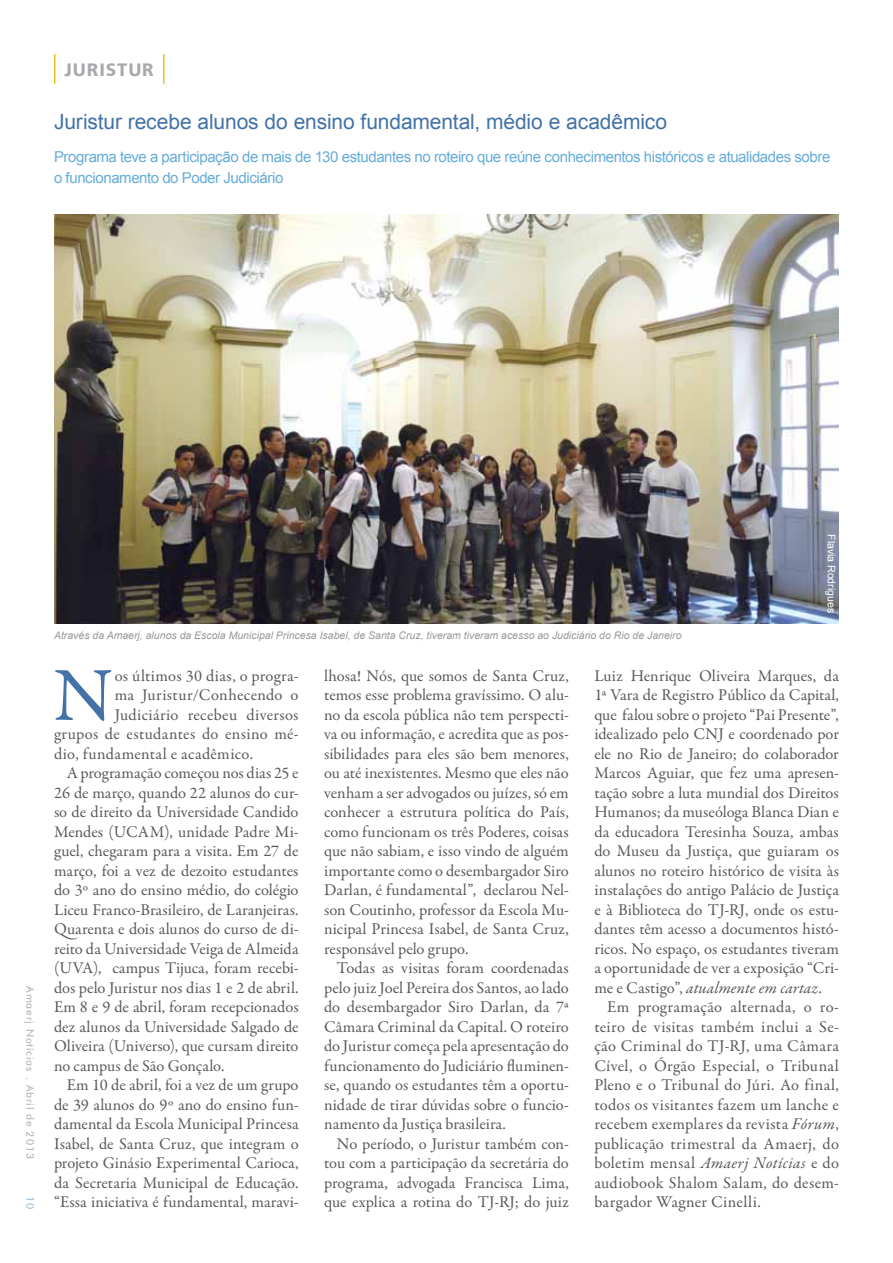
<style>
.page{position:relative;width:893px;height:1263px;background:#fff}
.page>*{position:absolute;margin:0;border:0;box-sizing:border-box;transform-origin:0 0}
.t1{font:76.65px "Garamond Premr Pro";color:#4372a7}
.t2{font:21px "Arial";letter-spacing:-.005em;color:#4372a7}
.t3{font:700 18px "Doris PFC";letter-spacing:.05em;color:#a7a9ac}
.t4{font:16.5px/19.5px "Garamond Premr Pro";letter-spacing:.005em;color:#58595b;text-align:justify}
.t5{font:16.5px "Garamond Premr Pro";letter-spacing:.025em;color:#58595b}
.t6{font:15px/21px "Arial";letter-spacing:-.03em;color:#65acda}
.t7{font:italic 10.5px "Arial";color:#97999c}
.t8{font:10.5px "Futura BT";letter-spacing:.085em;color:#a7a9ac}
.t9{font:10.5px "Arial";color:#fff}
.t10{font:10.5px "Futura BT";color:#86b4d6}
.s1{font-style:italic}
</style>
<div class="page">
<hr style="left:54px;top:54px;width:2px;height:30px;background:#e8c01f">
<hr style="left:163px;top:54px;width:2px;height:30px;background:#e8c01f">
<img style="left:54px;top:214px;width:785px;height:409px">
<p class="t3" style="left:65px;top:59px;width:91px">JURISTUR</p>
<p class="t2" style="left:54px;top:108px;width:615px">Juristur recebe alunos do ensino fundamental, médio e acadêmico</p>
<p class="t6" style="left:54px;top:146px;width:778px">Programa teve a participação de mais de 130 estudantes no roteiro que reúne conhecimentos históricos e atualidades sobre o funcionamento do Poder Judiciário</p>
<p class="t8" style="left:37px;top:986px;width:174px;rotate:90deg">Amaerj Notícias . Abril de 2013</p>
<p class="t10" style="left:37px;top:1196px;width:15px;rotate:90deg">10</p>
<p class="t7" style="left:54px;top:628px;width:629px">Através da Amaerj, alunos da Escola Municipal Princesa Isabel, de Santa Cruz, tiveram tiveram acesso ao Judiciário do Rio de Janeiro</p>
<p class="t9" style="left:838px;top:534px;width:80px;rotate:90deg">Flavia Rodrigues</p>
<h1 class="t1" style="left:54px;top:649px;width:61px">N</h1>
<p class="t4" style="left:115px;top:666px;width:185px">os últimos 30 dias, o progra-</p>
<p class="t4" style="left:115px;top:686px;width:185px">ma Juristur/Conhecendo o</p>
<p class="t4" style="left:115px;top:705px;width:185px">Judiciário recebeu diversos</p>
<p class="t4" style="left:54px;top:725px;width:246px">grupos de estudantes do ensino mé-</p>
<p class="t5" style="left:54px;top:743px;width:201px">dio, fundamental e acadêmico.</p>
<p class="t4" style="left:67px;top:764px;width:233px">A programação começou nos dias 25 e</p>
<p class="t4" style="left:54px;top:783px;width:246px">26 de março, quando 22 alunos do cur-</p>
<p class="t4" style="left:54px;top:803px;width:246px">so de direito da Universidade Candido</p>
<p class="t4" style="left:54px;top:822px;width:246px">Mendes (UCAM), unidade Padre Mi-</p>
<p class="t4" style="left:54px;top:842px;width:246px">guel, chegaram para a visita. Em 27 de</p>
<p class="t4" style="left:54px;top:861px;width:246px">março, foi a vez de dezoito estudantes</p>
<p class="t4" style="left:54px;top:881px;width:246px">do 3º ano do ensino médio, do colégio</p>
<p class="t4" style="left:54px;top:900px;width:246px">Liceu Franco-Brasileiro, de Laranjeiras.</p>
<p class="t4" style="left:54px;top:920px;width:246px">Quarenta e dois alunos do curso de di-</p>
<p class="t4" style="left:54px;top:939px;width:246px">reito da Universidade Veiga de Almeida</p>
<p class="t4" style="left:54px;top:959px;width:246px">(UVA), campus Tijuca, foram recebi-</p>
<p class="t4" style="left:54px;top:978px;width:246px">dos pelo Juristur nos dias 1 e 2 de abril.</p>
<p class="t4" style="left:54px;top:998px;width:246px">Em 8 e 9 de abril, foram recepcionados</p>
<p class="t4" style="left:54px;top:1017px;width:246px">dez alunos da Universidade Salgado de</p>
<p class="t4" style="left:54px;top:1037px;width:246px">Oliveira (Universo), que cursam direito</p>
<p class="t4" style="left:54px;top:1056px;width:172px">no campus de São Gonçalo.</p>
<p class="t4" style="left:67px;top:1076px;width:233px">Em 10 de abril, foi a vez de um grupo</p>
<p class="t4" style="left:54px;top:1095px;width:246px">de 39 alunos do 9º ano do ensino fun-</p>
<p class="t4" style="left:54px;top:1115px;width:246px">damental da Escola Municipal Princesa</p>
<p class="t4" style="left:54px;top:1134px;width:246px">Isabel, de Santa Cruz, que integram o</p>
<p class="t4" style="left:54px;top:1154px;width:246px">projeto Ginásio Experimental Carioca,</p>
<p class="t4" style="left:54px;top:1173px;width:246px">da Secretaria Municipal de Educação.</p>
<p class="t4" style="left:54px;top:1193px;width:246px">“Essa iniciativa é fundamental, maravi-</p>
<p class="t4" style="left:324px;top:666px;width:246px">lhosa! Nós, que somos de Santa Cruz, temos esse problema gravíssimo. O alu&shy;no da escola pública não tem perspecti&shy;va ou informação, e acredita que as pos&shy;sibilidades para eles são bem menores, ou até inexistentes. Mesmo que eles não venham a ser advogados ou juízes, só em conhecer a estrutura política do País, como funcionam os três Poderes, coisas que não sabiam, e isso vindo de alguém importante como o desembargador Siro Darlan, é fundamental”, declarou Nel&shy;son Coutinho, professor da Escola Mu&shy;nicipal Princesa Isabel, de Santa Cruz, responsável pelo grupo.</p>
<p class="t4" style="left:324px;top:959px;width:246px;text-indent:13px">Todas as visitas foram coordenadas pelo juiz Joel Pereira dos Santos, ao lado do desembargador Siro Darlan, da 7ª Câmara Criminal da Capital. O roteiro do Juristur começa pela apresentação do funcionamento do Judiciário fluminen&shy;se, quando os estudantes têm a oportu&shy;nidade de tirar dúvidas sobre o funcio&shy;namento da Justiça brasileira.</p>
<p class="t4" style="left:324px;top:1134px;width:246px;text-indent:13px">No período, o Juristur também con&shy;tou com a participação da secretária do programa, advogada Francisca Lima, que explica a rotina do TJ-RJ; do juiz</p>
<p class="t4" style="left:594px;top:666px;width:246px">Luiz Henrique Oliveira Marques, da 1ª Vara de Registro Público da Capital, que falou sobre o projeto “Pai Presente”, idealizado pelo CNJ e coordenado por ele no Rio de Janeiro; do colaborador Marcos Aguiar, que fez uma apresen&shy;tação sobre a luta mundial dos Direitos Humanos; da museóloga Blanca Dian e da educadora Teresinha Souza, ambas do Museu da Justiça, que guiaram os alunos no roteiro histórico de visita às instalações do antigo Palácio de Justiça e à Biblioteca do TJ-RJ, onde os estu&shy;dantes têm acesso a documentos histó&shy;ricos. No espaço, os estudantes tiveram a oportunidade de ver a exposição “Cri&shy;me e Castigo”, <span class="s1">atualmente em cartaz</span>.</p>
<p class="t4" style="left:594px;top:998px;width:246px;text-indent:13px">Em programação alternada, o ro&shy;teiro de visitas também inclui a Se&shy;ção Criminal do TJ-RJ, uma Câmara Cível, o Órgão Especial, o Tribunal Pleno e o Tribunal do Júri. Ao final, todos os visitantes fazem um lanche e recebem exemplares da revista <span class="s1">Fórum</span>, publicação trimestral da Amaerj, do boletim mensal <span class="s1">Amaerj Notícias</span> e do audiobook Shalom Salam, do desem&shy;bargador Wagner Cinelli.</p>
</div>
